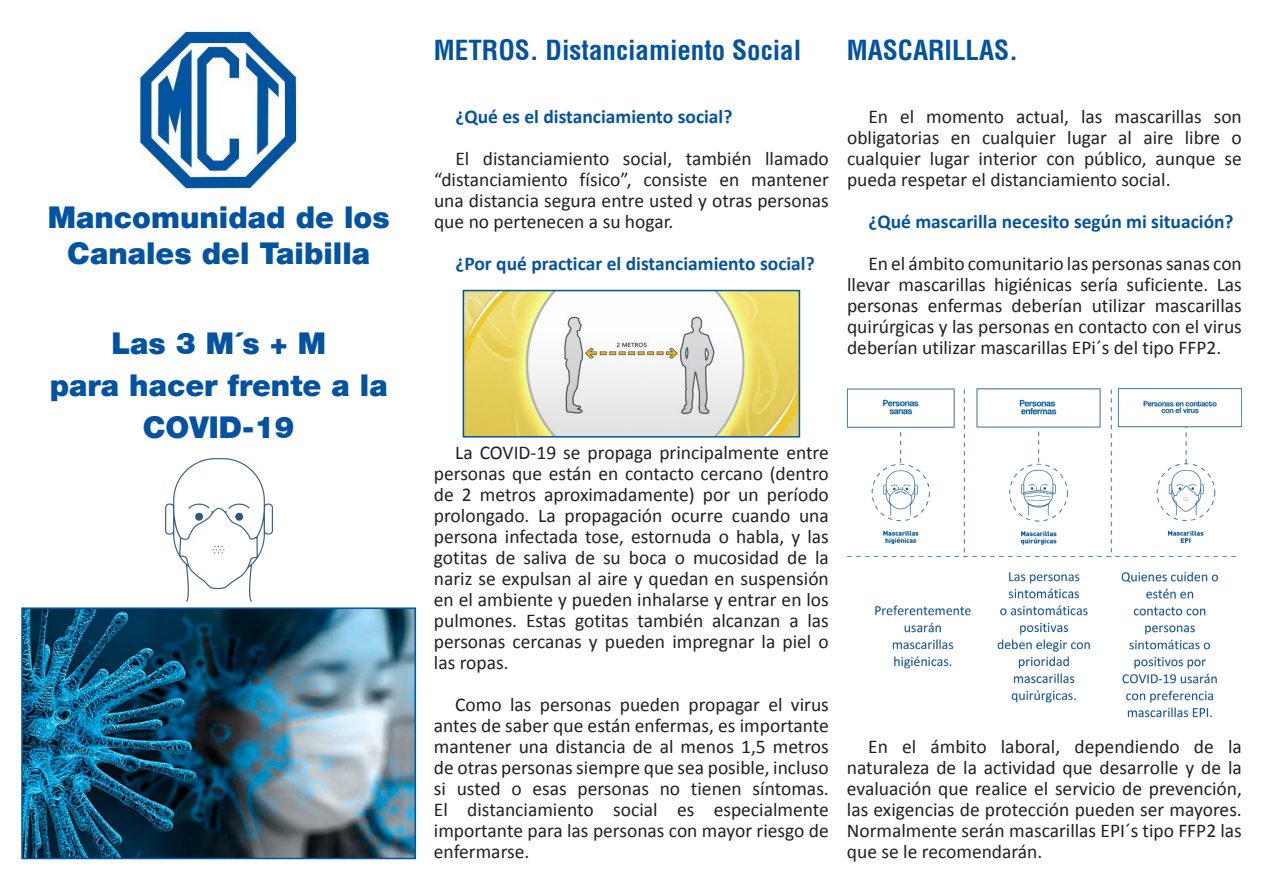
<style>
.page{position:relative;width:1263px;height:893px;background:#fff}
.page>*{position:absolute;margin:0;border:0;box-sizing:border-box;transform-origin:0 0}
.Titulos_-_Copia_22{font:900 30px/36px "Helvetica 95";color:#0453a0;text-align:center}
.Titulos{font:700 condensed 27px "Helvetica";color:#0453a0}
.Parrafo{font:19.5px/21px "Calibri";color:#231f20;text-align:justify}
.Parrafo-2{font:700 19.5px "Calibri";color:#0453a0}
</style>
<div class="page">
<img style="left:466px;top:293px;width:331px;height:142px">
<div style="left:463px;top:290px;width:337px;height:148px;border:2px solid #0453a0"></div>
<img style="left:846px;top:388px;width:395px;height:170px">
<img style="left:875px;top:571px;width:343px;height:147px">
<img style="left:165px;top:459px;width:107px;height:142px">
<img style="left:24px;top:610px;width:389px;height:246px">
<div style="left:21px;top:607px;width:395px;height:252px;border:2px solid #0453a0"></div>
<img style="left:139px;top:29px;width:158px;height:162px">
<p class="Titulos_-_Copia_22" style="left:48px;top:199px;width:343px">Mancomunidad de los<br>Canales del Taibilla</p>
<p class="Titulos_-_Copia_22" style="left:111px;top:325px;width:216px">Las 3 M´s + M</p>
<p class="Titulos_-_Copia_22" style="left:50px;top:367px;width:339px">para hacer frente a la</p>
<p class="Titulos_-_Copia_22" style="left:143px;top:409px;width:153px">COVID-19</p>
<p class="Titulos" style="left:434px;top:33px;width:369px">METROS. Distanciamiento Social</p>
<p class="Titulos" style="left:847px;top:33px;width:173px">MASCARILLAS.</p>
<p class="Parrafo-2" style="left:455px;top:104px;width:279px">¿Qué es el distanciamiento social?</p>
<p class="Parrafo" style="left:434px;top:147px;width:396px;text-indent:21px">El distanciamiento social, también llamado “distanciamiento físico”, consiste en mantener una distancia segura entre usted y otras personas que no pertenecen a su hogar.</p>
<p class="Parrafo-2" style="left:455px;top:251px;width:361px">¿Por qué practicar el distanciamiento social?</p>
<p class="Parrafo" style="left:847px;top:105px;width:396px;text-indent:21px">En el momento actual, las mascarillas son obligatorias en cualquier lugar al aire libre o cualquier lugar interior con público, aunque se pueda respetar el distanciamiento social.</p>
<p class="Parrafo-2" style="left:868px;top:209px;width:367px">¿Qué mascarilla necesito según mi situación?</p>
<p class="Parrafo" style="left:847px;top:252px;width:396px;text-indent:21px">En el ámbito comunitario las personas sanas con llevar mascarillas higiénicas sería suficiente. Las personas enfermas deberían utilizar mascarillas quirúrgicas y las personas en contacto con el virus deberían utilizar mascarillas EPi´s del tipo FFP2.</p>
<p class="Parrafo" style="left:434px;top:441px;width:396px;text-indent:21px">La COVID-19 se propaga principalmente entre personas que están en contacto cercano (dentro de 2 metros aproximadamente) por un período prolongado. La propagación ocurre cuando una persona infectada tose, estornuda o habla, y las gotitas de saliva de su boca o mucosidad de la nariz se expulsan al aire y quedan en suspensión en el ambiente y pueden inhalarse y entrar en los pulmones. Estas gotitas también alcanzan a las personas cercanas y pueden impregnar la piel o las ropas.</p>
<p class="Parrafo" style="left:434px;top:693px;width:396px;text-indent:21px">Como las personas pueden propagar el virus antes de saber que están enfermas, es importante mantener una distancia de al menos 1,5 metros de otras personas siempre que sea posible, incluso si usted o esas personas no tienen síntomas.<br>El distanciamiento social es especialmente importante para las personas con mayor riesgo de enfermarse.</p>
<p class="Parrafo" style="left:847px;top:735px;width:396px;text-indent:21px">En el ámbito laboral, dependiendo de la naturaleza de la actividad que desarrolle y de la evaluación que realice el servicio de prevención, las exigencias de protección pueden ser mayores.<br>Normalmente serán mascarillas EPI´s tipo FFP2 las que se le recomendarán.</p>
</div>
